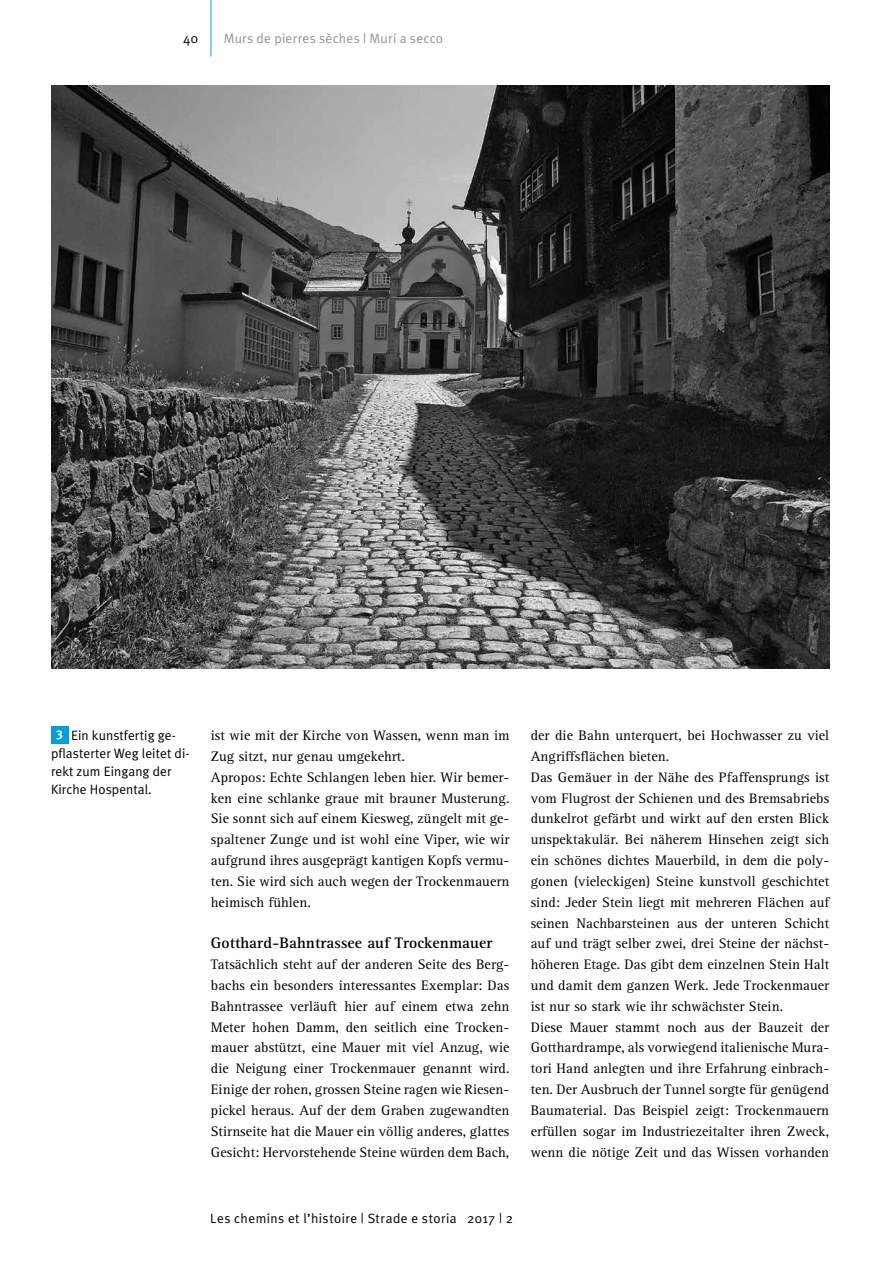
<style>
.page{position:relative;width:893px;height:1263px;background:#fff}
.page>*{position:absolute;margin:0;border:0;box-sizing:border-box;transform-origin:0 0}
.t1{font:700 15.75px "Rotis Serif";letter-spacing:.005em;color:#000}
.t2{font:14.25px/20.9px "Rotis Serif";letter-spacing:.005em;color:#000}
.t3{font:13.5px/18px "Meta Plus Normal";letter-spacing:.005em;color:#000}
.t4{font:13.5px "Meta Plus Normal";letter-spacing:.035em;color:#000}
.t5{font:13.5px "Meta Plus Normal";letter-spacing:.02em;color:#959391}
.s1{font-family:"Meta Plus Bold Caps";font-size:12.75px;color:#fff}
</style>
<div class="page">
<hr style="left:210px;top:0;width:1px;height:56px;background:#009ede">
<img style="left:51px;top:85px;width:778px;height:584px">
<div style="left:51px;top:726px;width:17px;height:17px;background:#009ede"></div>
<p class="t3" style="left:183px;top:29px;width:16px">40</p>
<p class="t5" style="left:224px;top:30px;width:221px">Murs de pierres sèches | Muri a secco</p>
<p class="t3" style="left:51px;top:726px;width:140px;text-indent:5px"><span class="s1">3</span> Ein kunstfertig ge&shy;pflasterter Weg leitet di&shy;rekt zum Eingang der<br>Kirche Hospental.</p>
<p class="t2" style="left:211px;top:725px;width:300px">ist wie mit der Kirche von Wassen, wenn man im Zug sitzt, nur genau umgekehrt.<br>Apropos: Echte Schlangen leben hier. Wir bemer&shy;ken eine schlanke graue mit brauner Musterung.<br>Sie sonnt sich auf einem Kiesweg, züngelt mit ge&shy;spaltener Zunge und ist wohl eine Viper, wie wir aufgrund ihres ausgeprägt kantigen Kopfs vermu&shy;ten. Sie wird sich auch wegen der Trockenmauern heimisch fühlen.</p>
<p class="t1" style="left:211px;top:934px;width:283px">Gotthard-Bahntrassee auf Trockenmauer</p>
<p class="t2" style="left:211px;top:954px;width:300px;text-align:justify">Tatsächlich steht auf der anderen Seite des Berg&shy;bachs ein besonders interessantes Exemplar: Das Bahntrassee verläuft hier auf einem etwa zehn Meter hohen Damm, den seitlich eine Trocken&shy;mauer abstützt, eine Mauer mit viel Anzug, wie die Neigung einer Trockenmauer genannt wird.<br>Einige der rohen, grossen Steine ragen wie Riesen&shy;pickel heraus. Auf der dem Graben zugewandten Stirnseite hat die Mauer ein völlig anderes, glattes Gesicht: Hervorstehende Steine würden dem Bach,</p>
<p class="t2" style="left:531px;top:725px;width:300px">der die Bahn unterquert, bei Hochwasser zu viel Angriffsflächen bieten.<br>Das Gemäuer in der Nähe des Pfaffensprungs ist vom Flugrost der Schienen und des Bremsabriebs dunkelrot gefärbt und wirkt auf den ersten Blick unspektakulär. Bei näherem Hinsehen zeigt sich ein schönes dichtes Mauerbild, in dem die poly&shy;gonen (vieleckigen) Steine kunstvoll geschichtet sind: Jeder Stein liegt mit mehreren Flächen auf seinen Nachbarsteinen aus der unteren Schicht auf und trägt selber zwei, drei Steine der nächst&shy;höheren Etage. Das gibt dem einzelnen Stein Halt und damit dem ganzen Werk. Jede Trockenmauer ist nur so stark wie ihr schwächster Stein.<br>Diese Mauer stammt noch aus der Bauzeit der Gotthardrampe, als vorwiegend italienische Mura&shy;tori Hand anlegten und ihre Erfahrung einbrach&shy;ten. Der Ausbruch der Tunnel sorgte für genügend Baumaterial. Das Beispiel zeigt: Trockenmauern erfüllen sogar im Industriezeitalter ihren Zweck, wenn die nötige Zeit und das Wissen vorhanden</p>
<p class="t4" style="left:210px;top:1210px;width:304px">Les chemins et l’histoire | Strade e storia 2017 | 2</p>
</div>
